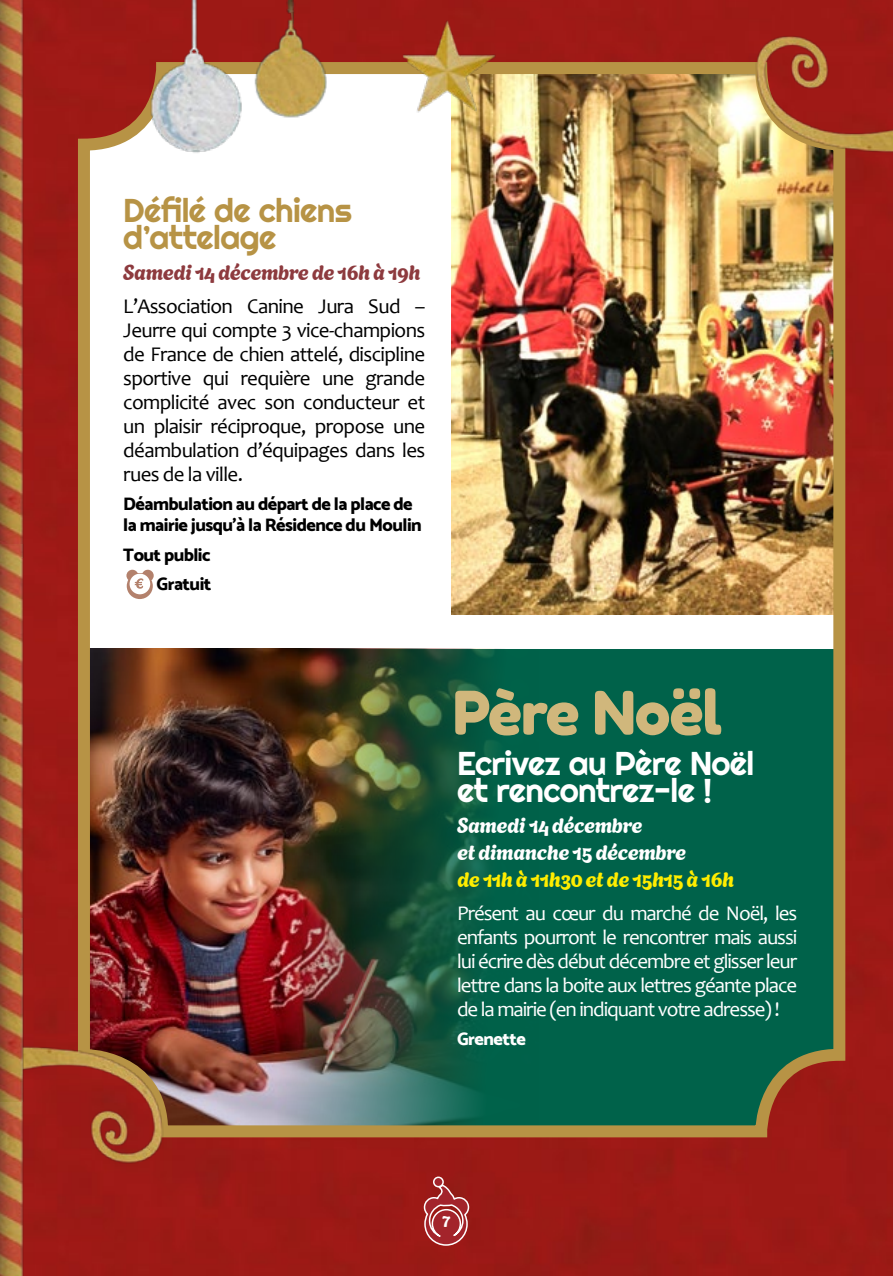
<style>
.page{position:relative;width:893px;height:1276px;background:#fff}
.page>*{position:absolute;margin:0;border:0;box-sizing:border-box;transform-origin:0 0}
.t1{font:60px "Fredoka One";letter-spacing:-.02em;color:#d0b77c}
.t2{font:33px/27px "Righteous";letter-spacing:-.02em;color:#fff}
.t3{font:33px/27px "Righteous";letter-spacing:-.02em;color:#b79345}
.t4{font:21px/24px "Candara";letter-spacing:-.03em;color:#000;text-align:justify}
.t5{font:21px/24px "Candara";letter-spacing:-.05em;color:#fff;text-align:justify}
.t6{font:21px/27px "Agbalumo";letter-spacing:-.02em;color:#fff}
.t7{font:21px "Agbalumo";letter-spacing:-.02em;color:#8d3a3e}
.t8{font:21px "Agbalumo";letter-spacing:-.045em;color:#ffed00}
.t9{font:800 18px/21px "Catamaran";letter-spacing:-.03em;color:#000}
.t10{font:800 18px "Catamaran";letter-spacing:-.03em;color:#fff}
.t11{font:15px "Agbalumo";color:#fff}
</style>
<div class="page">
<img style="left:29px;top:0;width:864px;height:1276px">
<svg style="left:423px;top:1184px;width:47px;height:68px;background:#ad4142"></svg>
<div style="left:434px;top:1177px;width:9px;height:9px;background:#a3242b;border-radius:50%"></div>
<div style="left:433px;top:1176px;width:11px;height:11px;border:2px solid #fff;border-radius:50%"></div>
<svg style="left:127px;top:570px;width:27px;height:29px"></svg>
<img style="left:29px;top:1046px;width:143px;height:162px">
<img style="left:746px;top:0;width:147px;height:153px">
<img style="left:387px;top:0;width:119px;height:150px">
<img style="left:145px;top:0;width:137px;height:234px">
<img style="left:248px;top:0;width:92px;height:142px">
<img style="left:0;top:0;width:29px;height:544px">
<img style="left:0;top:1101px;width:29px;height:175px">
<img style="left:0;top:544px;width:29px;height:557px">
<h2 class="t3" style="left:123px;top:196px;width:230px">Défilé de chiens d’attelage</h2>
<p class="t7" style="left:123px;top:256px;width:299px">Samedi 14 décembre de 16h à 19h</p>
<p class="t4" style="left:123px;top:293px;width:303px">L’Association Canine Jura Sud – Jeurre qui compte 3 vice-champions de France de chien attelé, discipline sportive qui requière une grande complicité avec son conducteur et un plaisir réciproque, propose une déambulation d’équipages dans les rues de la ville.</p>
<p class="t9" style="left:123px;top:493px;width:300px">Déambulation au départ de la place de la mairie jusqu’à la Résidence du Moulin</p>
<p class="t9" style="left:123px;top:540px;width:90px;line-height:29.4px;text-align:right">Tout public<br>Gratuit</p>
<h1 class="t1" style="left:453px;top:676px;width:271px">Père Noël</h1>
<h2 class="t2" style="left:457px;top:749px;width:299px">Ecrivez au Père Noël et rencontrez-le !</h2>
<p class="t6" style="left:457px;top:811px;width:231px">Samedi 14 décembre<br>et dimanche 15 décembre</p>
<p class="t8" style="left:457px;top:862px;width:279px">de 11h à 11h30 et de 15h15 à 16h</p>
<p class="t5" style="left:457px;top:900px;width:342px">Présent au cœur du marché de Noël, les enfants pourront le rencontrer mais aussi lui écrire dès début décembre et glisser leur lettre dans la boite aux lettres géante place de la mairie (en indiquant votre adresse) !</p>
<p class="t10" style="left:457px;top:1028px;width:70px">Grenette</p>
<p class="t11" style="left:442px;top:1209px;width:9px">7</p>
</div>
